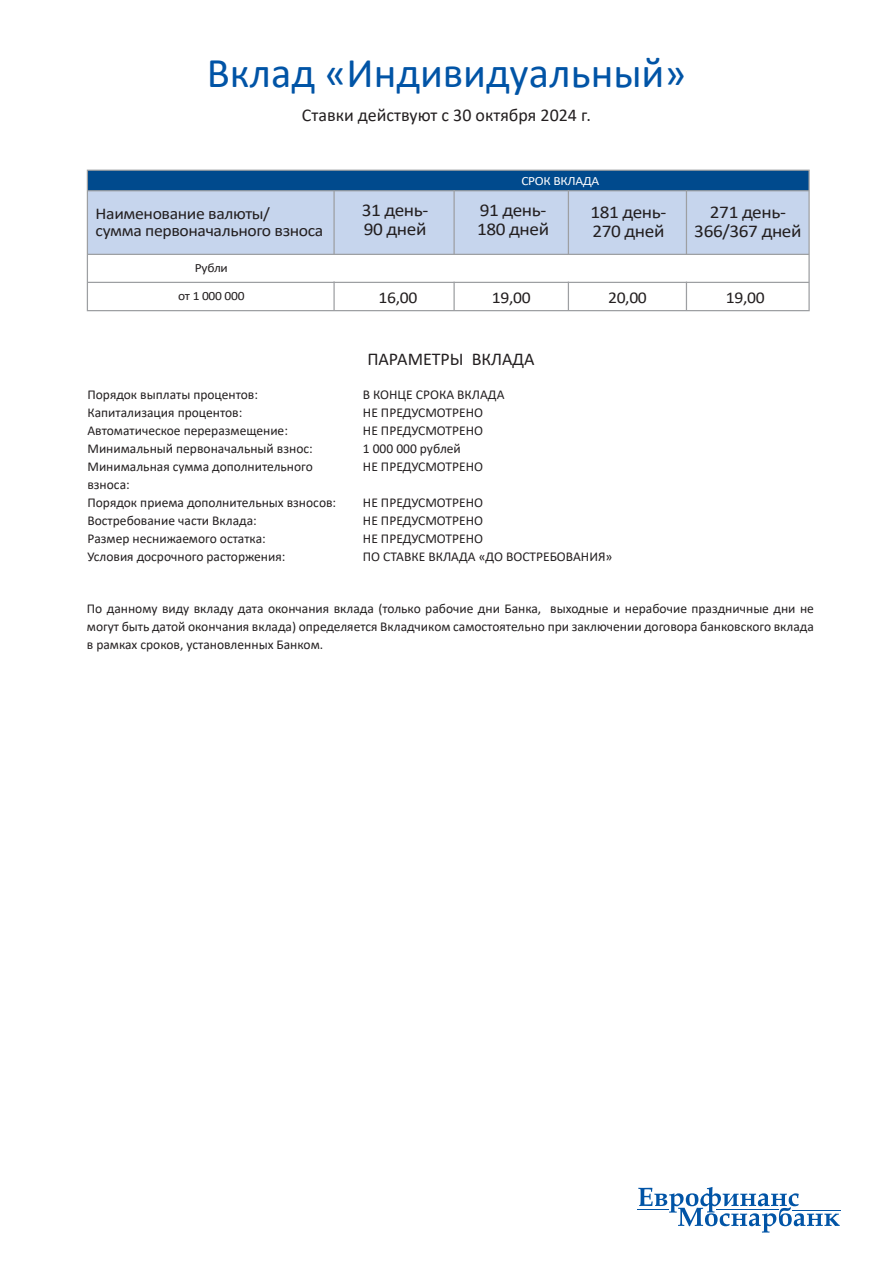
<style>
.page{position:relative;width:893px;height:1263px;background:#fff}
.page>*{position:absolute;margin:0;border:0;box-sizing:border-box;transform-origin:0 0}
.t1{font:42.45px "Calibri";color:#0154a6}
.t2{font:18px/18.9px "Calibri";letter-spacing:-.02em;color:#231f20;scale:1.07 1}
.t3{font:18px "Calibri";color:#231f20}
.t4{font:16.5px/17px "Calibri";letter-spacing:-.02em;color:#231f20;scale:1.07 1}
.t5{font:13.5px/18px "Calibri";color:#231f20}
.t6{font:12.6px "Calibri";letter-spacing:-.02em;color:#231f20;scale:1.07 1}
.t7{font:12.6px "Calibri";letter-spacing:-.02em;color:#fff;scale:1.07 1}
</style>
<div class="page">
<svg style="left:638px;top:1187px;width:202px;height:45px"></svg>
<hr style="left:637px;top:1209px;width:32px;height:1px;background:#0154a6">
<hr style="left:716px;top:1209px;width:63px;height:1px;background:#0154a6">
<hr style="left:792px;top:1210px;width:49px;height:1px;background:#0154a6">
<div style="left:88px;top:189px;width:721px;height:65px;background:#c6d5ed"></div>
<div style="left:88px;top:170px;width:721px;height:21px;background:#004a8d"></div>
<div style="left:87px;top:170px;width:723px;height:141px;border:1px solid #9d9fa2"></div>
<hr style="left:333px;top:191px;width:2px;height:63px;background:#9d9fa2">
<hr style="left:568px;top:190px;width:1px;height:64px;background:#9d9fa2">
<hr style="left:333px;top:281px;width:2px;height:29px;background:#9d9fa2">
<svg style="left:568px;top:283px;width:1px;height:27px"></svg>
<hr style="left:686px;top:190px;width:1px;height:64px;background:#9d9fa2">
<svg style="left:686px;top:283px;width:1px;height:27px"></svg>
<hr style="left:453px;top:190px;width:2px;height:64px;background:#9d9fa2">
<hr style="left:453px;top:282px;width:2px;height:28px;background:#9d9fa2">
<hr style="left:87px;top:282px;width:722px;height:1px;background:#9d9fa2">
<hr style="left:87px;top:254px;width:722px;height:1px;background:#9d9fa2">
<hr style="left:87px;top:190px;width:722px;height:1px;background:#9d9fa2">
<h1 class="t1" style="left:207px;top:43px;width:481px">Вклад «Индивидуальный»</h1>
<h2 class="t3" style="left:302px;top:103px;width:291px">Ставки действуют с 30 октября 2024 г.</h2>
<p class="t4" style="left:96px;top:204px;width:214px">Наименование валюты/<br>сумма первоначального взноса</p>
<p class="t6" style="left:195px;top:259px;width:32px">Рубли</p>
<p class="t6" style="left:178px;top:287px;width:63px">от 1 000 000</p>
<p class="t7" style="left:521px;top:172px;width:74px">СРОК ВКЛАДА</p>
<h2 class="t2" style="left:362px;top:200px;width:64px">31 день-<br>90 дней</h2>
<h2 class="t2" style="left:477px;top:200px;width:69px">91 день-<br>180 дней</h2>
<h2 class="t2" style="left:590px;top:202px;width:73px">181 день-<br>270 дней</h2>
<h2 class="t2" style="left:694px;top:202px;width:102px;text-align:center">271 день-<br>366/367 дней</h2>
<p class="t4" style="left:379px;top:289px;width:38px">16,00</p>
<p class="t4" style="left:492px;top:289px;width:38px">19,00</p>
<p class="t4" style="left:608px;top:289px;width:38px">20,00</p>
<p class="t4" style="left:726px;top:289px;width:38px">19,00</p>
<h2 class="t3" style="left:367px;top:346px;width:169px">ПАРАМЕТРЫ ВКЛАДА</h2>
<p class="t5" style="left:87px;top:385px;width:250px">Порядок выплаты процентов:<br>Капитализация процентов:<br>Автоматическое переразмещение:<br>Минимальный первоначальный взнос:<br>Минимальная сумма дополнительного взноса:<br>Порядок приема дополнительных взносов:<br>Востребование части Вклада:<br>Размер неснижаемого остатка:<br>Условия досрочного расторжения:</p>
<p class="t5" style="left:363px;top:385px;width:143px">В КОНЦЕ СРОКА ВКЛАДА<br>НЕ ПРЕДУСМОТРЕНО<br>НЕ ПРЕДУСМОТРЕНО<br>1 000 000 рублей<br>НЕ ПРЕДУСМОТРЕНО</p>
<p class="t5" style="left:363px;top:493px;width:251px">НЕ ПРЕДУСМОТРЕНО<br>НЕ ПРЕДУСМОТРЕНО<br>НЕ ПРЕДУСМОТРЕНО<br>ПО СТАВКЕ ВКЛАДА «ДО ВОСТРЕБОВАНИЯ»</p>
<p class="t5" style="left:87px;top:599px;width:729px;text-align:justify">По данному виду вкладу дата окончания вклада (только рабочие дни Банка, выходные и нерабочие праздничные дни не могут быть датой окончания вклада) определяется Вкладчиком самостоятельно при заключении договора банковского вклада в рамках сроков, установленных Банком.</p>
</div>
